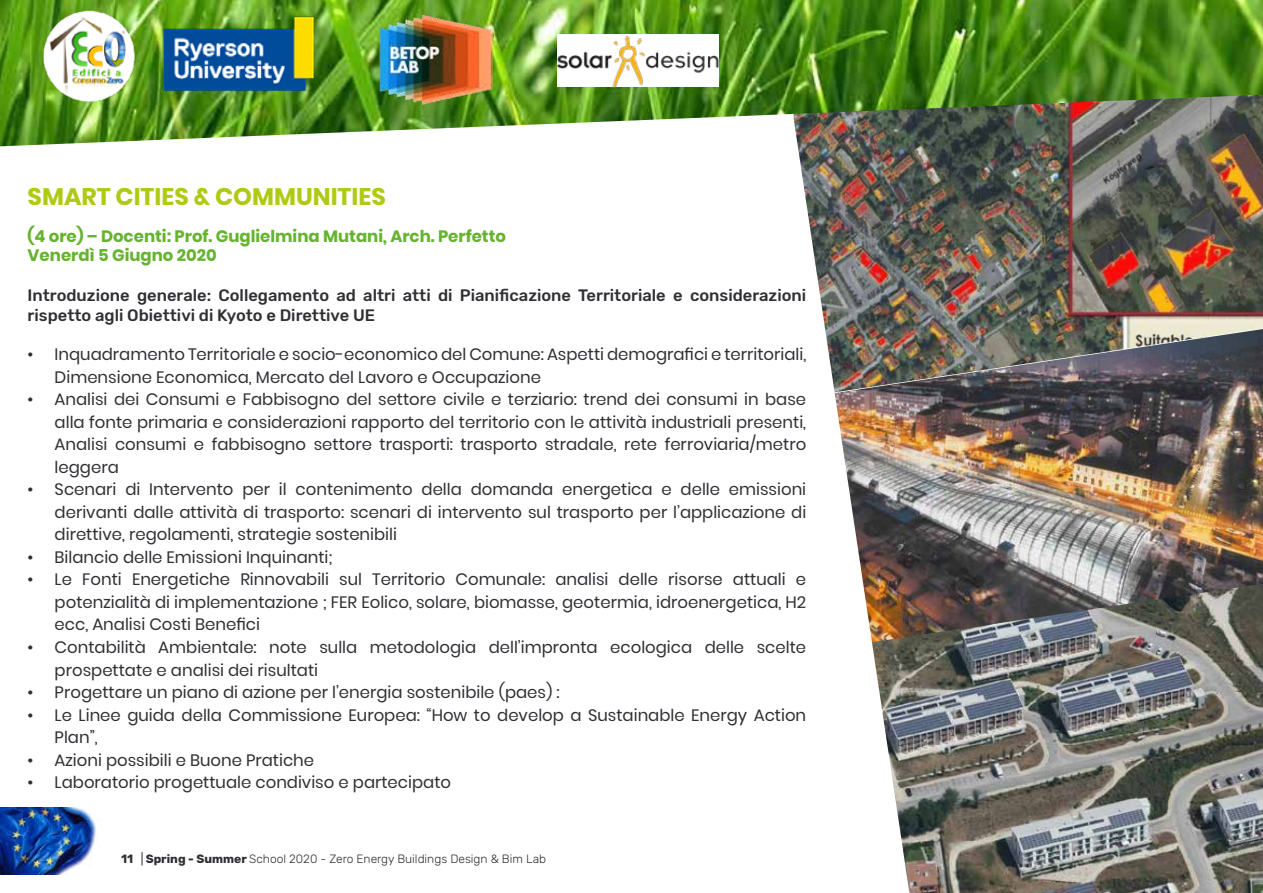
<style>
.page{position:relative;width:1263px;height:893px;background:#fff}
.page>*{position:absolute;margin:0;border:0;box-sizing:border-box;transform-origin:0 0}
.t1{font:700 24px "Poppins";color:#afca14}
.t2{font:16.5px/22.5px "Poppins";color:#2f2f34}
.t3{font:500 16.5px/19.8px "Rubik";color:#2f2f34}
.t4{font:700 16.5px/19.8px "Poppins";color:#65b32e}
.t5{font:300 12px "Rubik";color:#2f2f34}
.s1{font-weight:700}
.s2{font-weight:400}
</style>
<div class="page">
<img style="left:835px;top:392px;width:428px;height:250px">
<img style="left:797px;top:146px;width:466px;height:246px">
<img style="left:872px;top:585px;width:391px;height:308px">
<img style="left:0;top:0;width:1263px;height:146px">
<img style="left:34px;top:9px;width:116px;height:93px">
<img style="left:157px;top:10px;width:166px;height:90px">
<img style="left:557px;top:35px;width:162px;height:52px">
<img style="left:378px;top:14px;width:115px;height:90px">
<img style="left:0;top:808px;width:96px;height:67px">
<h1 class="t1" style="left:28px;top:183px;width:360px">SMART CITIES &amp; COMMUNITIES</h1>
<p class="t4" style="left:28px;top:226px;width:480px">(4 ore) – Docenti: Prof. Guglielmina Mutani, Arch. Perfetto<br>Venerdì 5 Giugno 2020</p>
<p class="t3" style="left:28px;top:286px;width:780px">Introduzione generale: Collegamento ad altri atti di Pianificazione Territoriale e considerazioni rispetto agli Obiettivi di Kyoto e Direttive UE</p>
<p class="t2" style="left:55px;top:343px;width:753px;text-indent:-27px">• Inquadramento Territoriale e socio-economico del Comune: Aspetti demografici e territoriali,<br>Dimensione Economica, Mercato del Lavoro e Occupazione</p>
<p class="t2" style="left:55px;top:388px;width:753px;text-align:justify;text-indent:-27px">• Analisi dei Consumi e Fabbisogno del settore civile e terziario: trend dei consumi in base alla fonte primaria e considerazioni rapporto del territorio con le attività industriali presenti, Analisi consumi e fabbisogno settore trasporti: trasporto stradale, rete ferroviaria/metro leggera</p>
<p class="t2" style="left:55px;top:478px;width:753px;text-align:justify;text-indent:-27px">• Scenari di Intervento per il contenimento della domanda energetica e delle emissioni derivanti dalle attività di trasporto: scenari di intervento sul trasporto per l’applicazione di direttive, regolamenti, strategie sostenibili</p>
<p class="t2" style="left:28px;top:546px;width:306px">• Bilancio delle Emissioni Inquinanti;</p>
<p class="t2" style="left:55px;top:568px;width:753px;text-align:justify;text-indent:-27px">• Le Fonti Energetiche Rinnovabili sul Territorio Comunale: analisi delle risorse attuali e potenzialità di implementazione ; FER Eolico, solare, biomasse, geotermia, idroenergetica, H2 ecc, Analisi Costi Benefici</p>
<p class="t2" style="left:55px;top:636px;width:753px;text-indent:-27px">• Contabilità Ambientale: note sulla metodologia dell’impronta ecologica delle scelte prospettate e analisi dei risultati</p>
<p class="t2" style="left:28px;top:681px;width:533px">• Progettare un piano di azione per l’energia sostenibile (paes) :</p>
<p class="t2" style="left:55px;top:704px;width:753px;text-indent:-27px">• Le Linee guida della Commissione Europea: “How to develop a Sustainable Energy Action<br>Plan”,</p>
<p class="t2" style="left:28px;top:749px;width:288px">• Azioni possibili e Buone Pratiche</p>
<p class="t2" style="left:28px;top:771px;width:425px">• Laboratorio progettuale condiviso e partecipato</p>
<p class="t5" style="left:121px;top:852px;width:426px"><span class="s1">11</span> <span class="s2">|</span> <span class="s1">Spring - Summer</span> School 2020 - Zero Energy Buildings Design &amp; Bim Lab</p>
</div>
